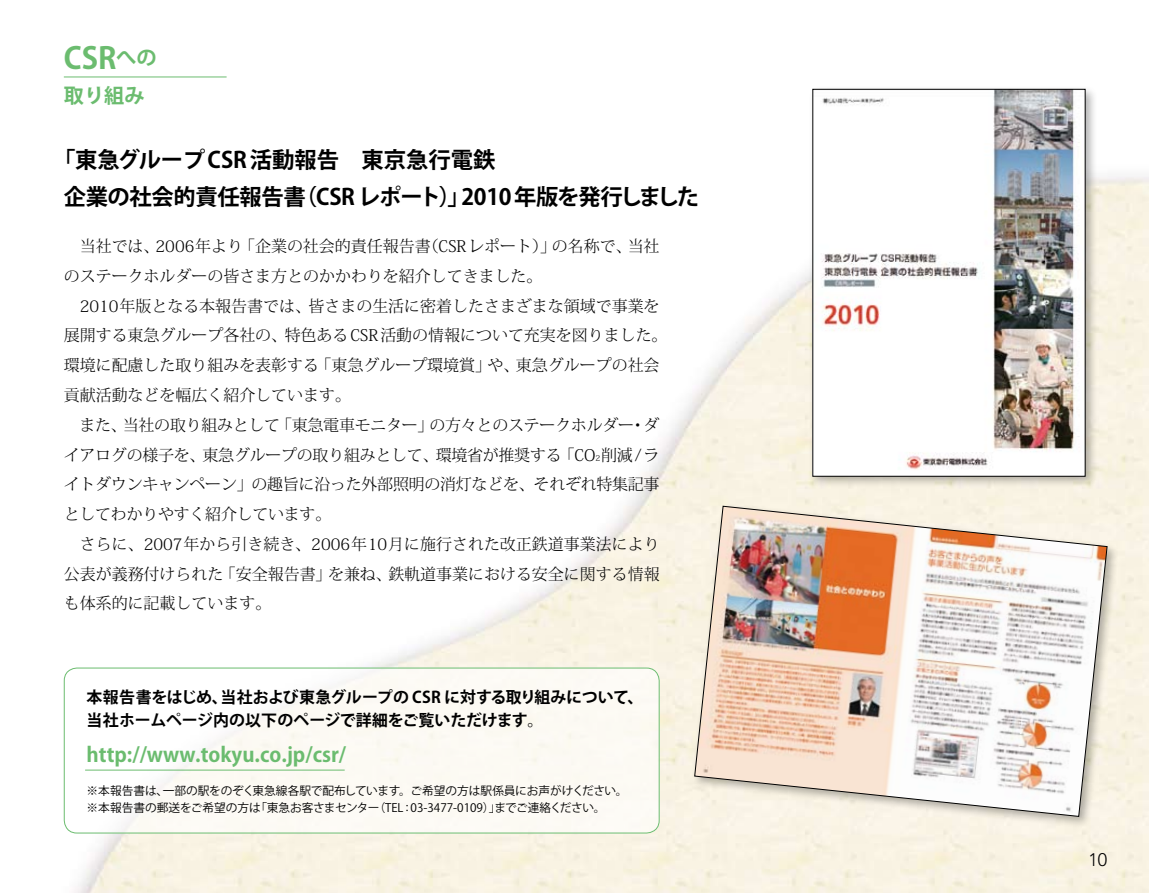
<style>
.page{position:relative;width:1149px;height:893px;background:#fff}
.page>*{position:absolute;margin:0;border:0;box-sizing:border-box;transform-origin:0 0}
.t1{font:700 29.7px "Koz Go Pro";color:#6bbc6f}
.t2{font:700 22.35px/36.2px "Koz Go Pro";letter-spacing:-.015em;color:#000}
.t3{font:700 20.25px "Koz Go Pro";color:#6bbc6f}
.t4{font:300 18px "Avenir";color:#000}
.t5{font:300 15.9px/29.7px "Koz Min Pro";color:#000}
.t6{font:700 15.9px/23.4px "Koz Go Pro";letter-spacing:-.005em;color:#000}
.t7{font:11.7px/17px "Koz Go Pro";color:#000}
.s1{font-size:20.25px}
.s2{font-size:7.95px}
.s3{font-weight:400}
</style>
<div class="page">
<div style="left:64px;top:668px;width:595px;height:165px;background:#fcfaf5;border-radius:13px"></div>
<hr style="left:64px;top:77px;width:162px;height:1px;background:#6bbc6f">
<div style="left:64px;top:668px;width:595px;height:165px;border:1px solid #6bbc6f;border-radius:13px"></div>
<hr style="left:85px;top:770px;width:259px;height:1px;background:#6bbc6f">
<div style="left:690px;top:502px;width:428px;height:326px;background:#000;opacity:.3"></div>
<img style="left:694px;top:506px;width:413px;height:311px">
<div style="left:808px;top:85px;width:289px;height:404px;background:#000;opacity:.3"></div>
<img style="left:814px;top:91px;width:268px;height:383px">
<h1 class="t1" style="left:64px;top:39px;width:94px">CSR<span class="s1">への</span></h1>
<p class="t3" style="left:64px;top:82px;width:82px">取り組み</p>
<h2 class="t2" style="left:64px;top:144px;width:636px;text-indent:-11px">「東急グループ CSR 活動報告　東京急行電鉄<br>企業の社会的責任報告書（CSR レポート）」2010 年版を発行しました</h2>
<p class="t5" style="left:64px;top:231px;width:605px">　当社では、2006年より「企業の社会的責任報告書（CSRレポート）」の名称で、当社のステークホルダーの皆さま方とのかかわりを紹介してきました。<br>　2010年版となる本報告書では、皆さまの生活に密着したさまざまな領域で事業を展開する東急グループ各社の、特色あるCSR活動の情報について充実を図りました。環境に配慮した取り組みを表彰する「東急グループ環境賞」や、東急グループの社会貢献活動などを幅広く紹介しています。<br>　また、当社の取り組みとして「東急電車モニター」の方々とのステークホルダー・ダイアログの様子を、東急グループの取り組みとして、環境省が推奨する「CO<span class="s2">2</span>削減/ライトダウンキャンペーン」の趣旨に沿った外部照明の消灯などを、それぞれ特集記事としてわかりやすく紹介しています。<br>　さらに、2007年から引き続き、2006年10月に施行された改正鉄道事業法により公表が義務付けられた「安全報告書」を兼ね、鉄軌道事業における安全に関する情報も体系的に記載しています。</p>
<p class="t6" style="left:87px;top:686px;width:558px">本報告書をはじめ、当社および東急グループの CSR に対する取り組みについて、当社ホームページ内の以下のページで詳細をご覧いただけます<span class="s3">。</span></p>
<p class="t3" style="left:87px;top:741px;width:261px">http://www.tokyu.co.jp/csr/</p>
<p class="t7" style="left:87px;top:782px;width:542px">※本報告書は、一部の駅をのぞく東急線各駅で配布しています。ご希望の方は駅係員にお声がけください。※本報告書の郵送をご希望の方は「東急お客さまセンター（TEL : 03-3477-0109）」までご連絡ください。</p>
<p class="t4" style="left:1088px;top:849px;width:20px">10</p>
</div>
